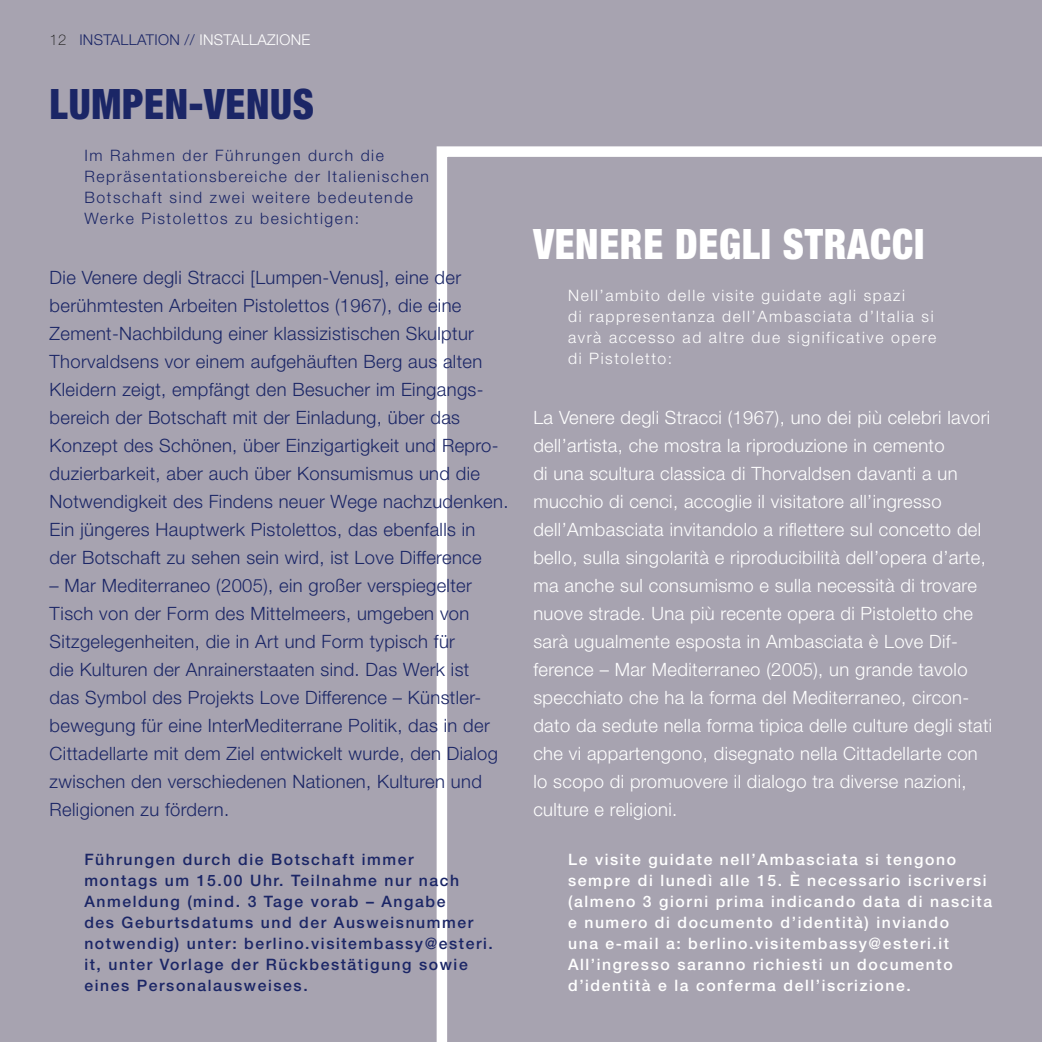
<style>
.page{position:relative;width:1042px;height:1042px;background:#a7a3b0}
.page>*{position:absolute;margin:0;border:0;box-sizing:border-box;transform-origin:0 0}
.t1{font:900 condensed 42px "Helvetica Neue LT";letter-spacing:.02em;color:#fff;scale:.94 1}
.t2{font:900 condensed 42px "Helvetica Neue LT";letter-spacing:.02em;color:#1b2666;scale:.94 1}
.t3{font:300 18.38px/28px "Helvetica Neue LT";letter-spacing:.02em;color:#1b2666}
.t4{font:300 18.38px/28px "Helvetica Neue LT";letter-spacing:.02em;color:#fff}
.t5{font:500 15.75px/21px "Helvetica Neue LT";letter-spacing:.1em;color:#fff}
.t6{font:500 15.75px/21px "Helvetica Neue LT";letter-spacing:.1em;color:#1b2666}
.t7{font:300 15.75px/21px "Helvetica Neue LT";letter-spacing:.1em;color:#1b2666}
.t8{font:300 15.75px/21px "Helvetica Neue LT";letter-spacing:.1em;color:#fff}
.t9{font:300 14.88px "Helvetica Neue LT";letter-spacing:.02em;color:#1b2666}
.t10{font:100 14.88px "Helvetica Neue LT";color:#171715}
.s1{color:#fff}
</style>
<div class="page">
<svg style="left:437px;top:146px;width:605px;height:896px"></svg>
<p class="t10" style="left:50px;top:31px;width:18px">12</p>
<p class="t9" style="left:79px;top:30px;width:232px">INSTALLATION // <span class="s1">INSTALLAZIONE</span></p>
<h1 class="t2" style="left:50px;top:78px;width:283px">LUMPEN-VENUS</h1>
<p class="t7" style="left:84px;top:144px;width:346px">Im Rahmen der Führungen durch die Repräsentationsbereiche der Italienischen Botschaft sind zwei weitere bedeutende Werke Pistolettos zu besichtigen:</p>
<p class="t3" style="left:50px;top:263px;width:460px">Die Venere degli Stracci [Lumpen-Venus], eine der berühmtesten Arbeiten Pistolettos (1967), die eine Zement-Nachbildung einer klassizistischen Skulptur Thorvaldsens vor einem aufgehäuften Berg aus alten Kleidern zeigt, empfängt den Besucher im Eingangs&shy;bereich der Botschaft mit der Einladung, über das Konzept des Schönen, über Einzigartigkeit und Repro&shy;duzierbarkeit, aber auch über Konsumismus und die Notwendigkeit des Findens neuer Wege nachzudenken.<br>Ein jüngeres Hauptwerk Pistolettos, das ebenfalls in<br>der Botschaft zu sehen sein wird, ist Love Difference</p>
<p class="t3" style="left:50px;top:571px;width:450px">– Mar Mediterraneo (2005), ein großer verspiegelter Tisch von der Form des Mittelmeers, umgeben von Sitzgelegenheiten, die in Art und Form typisch für<br>die Kulturen der Anrainerstaaten sind. Das Werk ist das Symbol des Projekts Love Difference – Künstler&shy;bewegung für eine InterMediterrane Politik, das in der Cittadellarte mit dem Ziel entwickelt wurde, den Dialog zwischen den verschiedenen Nationen, Kulturen und Religionen zu fördern.</p>
<p class="t6" style="left:84px;top:848px;width:410px">Führungen durch die Botschaft immer<br>montags um 15.00 Uhr. Teilnahme nur nach Anmeldung (mind. 3 Tage vorab – Angabe<br>des Geburtsdatums und der Ausweisnummer notwendig) unter: berlino.visitembassy@esteri. it, unter Vorlage der Rückbestätigung sowie eines Personalausweises.</p>
<h1 class="t1" style="left:533px;top:218px;width:417px">VENERE DEGLI STRACCI</h1>
<p class="t8" style="left:568px;top:284px;width:370px">Nell’ambito delle visite guidate agli spazi<br>di rappresentanza dell’Ambasciata d’Italia si avrà accesso ad altre due significative opere di Pistoletto:</p>
<p class="t4" style="left:533px;top:403px;width:460px">La Venere degli Stracci (1967), uno dei più celebri lavori dell’artista, che mostra la riproduzione in cemento<br>di una scultura classica di Thorvaldsen davanti a un mucchio di cenci, accoglie il visitatore all’ingresso dell’Ambasciata invitandolo a riflettere sul concetto del bello, sulla singolarità e riproducibilità dell’opera d’arte, ma anche sul consumismo e sulla necessità di trovare nuove strade. Una più recente opera di Pistoletto che sarà ugualmente esposta in Ambasciata è Love Dif&shy;ference – Mar Mediterraneo (2005), un grande tavolo specchiato che ha la forma del Mediterraneo, circon&shy;dato da sedute nella forma tipica delle culture degli stati che vi appartengono, disegnato nella Cittadellarte con lo scopo di promuovere il dialogo tra diverse nazioni, culture e religioni.</p>
<p class="t5" style="left:568px;top:848px;width:425px">Le visite guidate nell’Ambasciata si tengono sempre di lunedì alle 15. È necessario iscriversi (almeno 3 giorni prima indicando data di nascita e numero di documento d’identità) inviando<br>una e-mail a: berlino.visitembassy@esteri.it All’ingresso saranno richiesti un documento d’identità e la conferma dell’iscrizione.</p>
</div>
